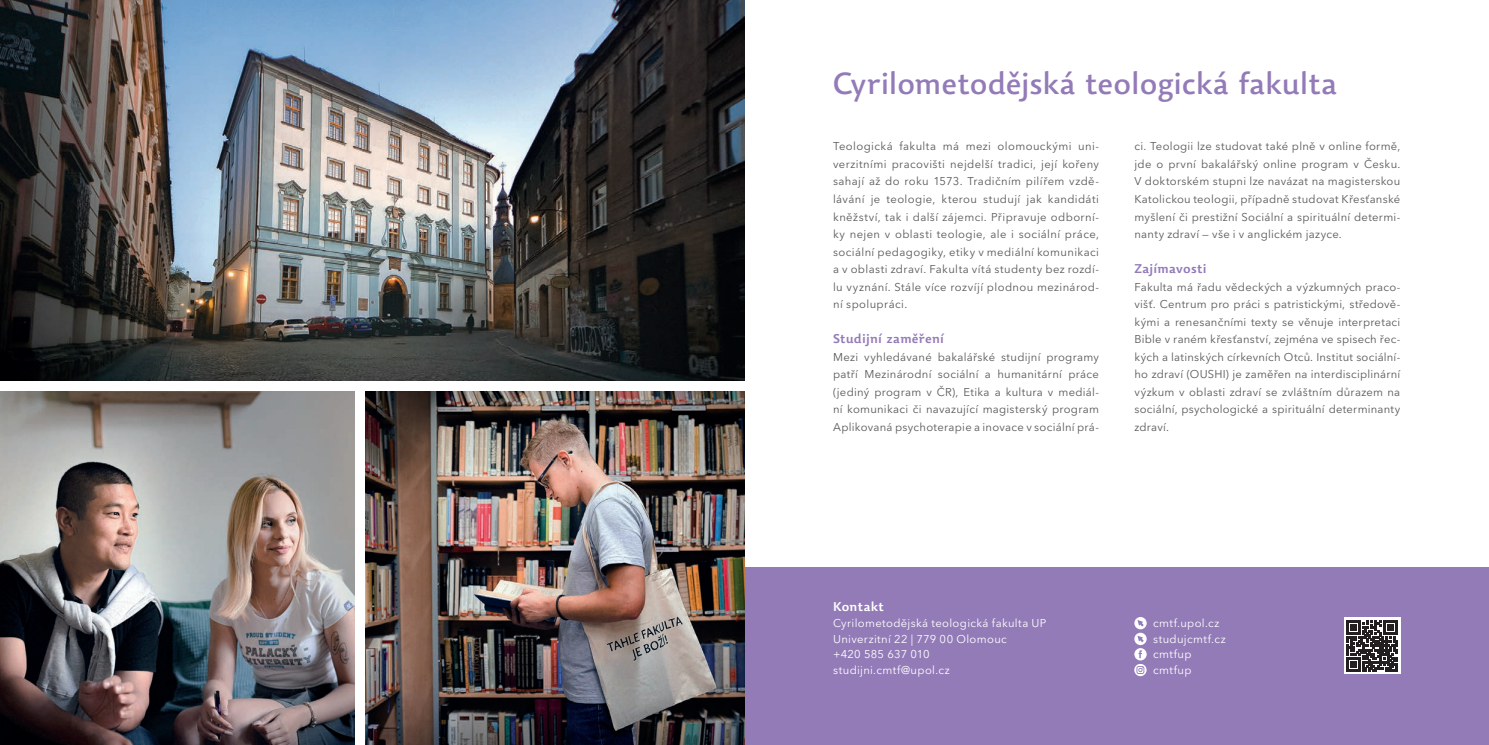
<style>
.page{position:relative;width:1489px;height:745px;background:#fff}
.page>*{position:absolute;margin:0;border:0;box-sizing:border-box;transform-origin:0 0}
.t1{font:500 30px "Dederon SDOT";letter-spacing:-.005em;color:#937bb8}
.t2{font:600 12.5px "Dederon SLOT";letter-spacing:.02em;color:#937bb8}
.t3{font:600 12.5px "Dederon SLOT";letter-spacing:.02em;color:#fff}
.t4{font:11.25px/17.5px "Avenir Next LT Pro";letter-spacing:.025em;color:#57585a;text-align:justify}
.t5{font:11.25px/15.8px "Avenir Next LT Pro";letter-spacing:.03em;color:#fff}
</style>
<div class="page">
<div style="left:744px;top:567px;width:744px;height:177px;background:#937bb8"></div>
<svg style="left:1344px;top:617px;width:56px;height:56px"></svg>
<svg style="left:1346px;top:620px;width:51px;height:51px;background:#555253"></svg>
<img style="left:0;top:0;width:744px;height:380px">
<img style="left:0;top:391px;width:354px;height:353px">
<img style="left:365px;top:391px;width:379px;height:353px">
<svg style="left:1134px;top:617px;width:12px;height:58px"></svg>
<h1 class="t1" style="left:833px;top:66px;width:505px">Cyrilometodějská teologická fakulta</h1>
<p class="t4" style="left:833px;top:138px;width:267px">Teologická fakulta má mezi olomouckými uni&shy;verzitními pracovišti nejdelší tradici, její kořeny sahají až do roku 1573. Tradičním pilířem vzdě&shy;lávání je teologie, kterou studují jak kandidáti kněžství, tak i další zájemci. Připravuje odborní&shy;ky nejen v oblasti teologie, ale i sociální práce, sociální pedagogiky, etiky v mediální komunikaci a v oblasti zdraví. Fakulta vítá studenty bez rozdí&shy;lu vyznání. Stále více rozvíjí plodnou mezinárod&shy;ní spolupráci.</p>
<p class="t2" style="left:833px;top:331px;width:112px">Studijní zaměření</p>
<p class="t4" style="left:833px;top:348px;width:267px">Mezi vyhledávané bakalářské studijní programy patří Mezinárodní sociální a humanitární práce (jediný program v ČR), Etika a kultura v mediál&shy;ní komunikaci či navazující magisterský program Aplikovaná psychoterapie a inovace v sociální prá-</p>
<p class="t4" style="left:1134px;top:138px;width:267px">ci. Teologii lze studovat také plně v online formě, jde o první bakalářský online program v Česku.<br>V doktorském stupni lze navázat na magisterskou Katolickou teologii, případně studovat Křesťanské myšlení či prestižní Sociální a spirituální determi&shy;nanty zdraví — vše i v anglickém jazyce.</p>
<p class="t2" style="left:1134px;top:261px;width:74px">Zajímavosti</p>
<p class="t4" style="left:1134px;top:278px;width:267px">Fakulta má řadu vědeckých a výzkumných praco&shy;višť. Centrum pro práci s patristickými, středově&shy;kými a renesančními texty se věnuje interpretaci Bible v raném křesťanství, zejména ve spisech řec&shy;kých a latinských církevních Otců. Institut sociální&shy;ho zdraví (OUSHI) je zaměřen na interdisciplinární výzkum v oblasti zdraví se zvláštním důrazem na sociální, psychologické a spirituální determinanty zdraví.</p>
<p class="t3" style="left:833px;top:598px;width:52px">Kontakt</p>
<p class="t5" style="left:833px;top:614px;width:215px">Cyrilometodějská teologická fakulta UP<br>Univerzitní 22 | 779 00 Olomouc<br>+420 585 637 010 studijni.cmtf@upol.cz</p>
<p class="t5" style="left:1152px;top:614px;width:74px">cmtf.upol.cz studujcmtf.cz cmtfup cmtfup</p>
</div>
